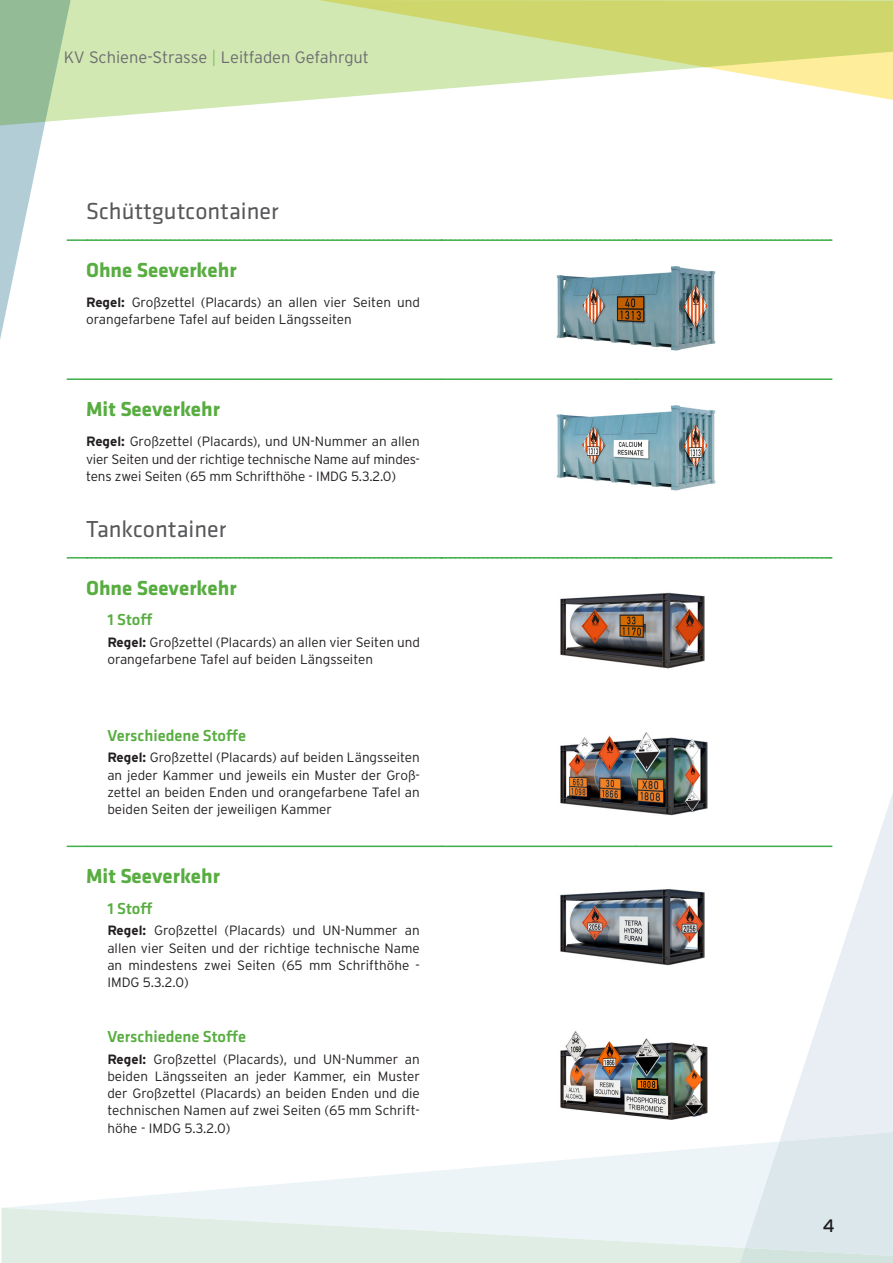
<style>
.page{position:relative;width:893px;height:1263px;background:#fff}
.page>*{position:absolute;margin:0;border:0;box-sizing:border-box;transform-origin:0 0}
.T2{font:24px "Klavika";color:#57585a}
.T3{font:700 21px "Klavika";color:#58ad41}
.t1{font:18px "Interstate";color:#231f20}
.T4{font:500 16.5px "Klavika";color:#58ad41}
.t2{font:300 16.5px "Interstate";color:#6c6d70}
.DE_BODY_OK{font:300 13.5px/17.2px "Interstate";color:#231f20;text-align:justify}
.s1{color:#8bc171}
.s2{font-weight:700}
</style>
<div class="page">
<svg style="left:0;top:125px;width:67px;height:215px"></svg>
<svg style="left:0;top:0;width:319px;height:125px;background:#cae2b4"></svg>
<svg style="left:319px;top:0;width:574px;height:100px"></svg>
<div style="left:1px;top:1208px;width:85px;height:55px;background:#dfede4"></div>
<svg style="left:86px;top:793px;width:807px;height:470px"></svg>
<img style="left:556px;top:266px;width:160px;height:85px">
<img style="left:556px;top:405px;width:160px;height:86px">
<img style="left:560px;top:592px;width:145px;height:77px">
<img style="left:549px;top:732px;width:175px;height:99px">
<img style="left:549px;top:872px;width:175px;height:108px">
<img style="left:549px;top:1028px;width:175px;height:107px">
<hr style="left:67px;top:239px;width:765px;height:2px;background:#40ae49">
<hr style="left:67px;top:378px;width:765px;height:2px;background:#40ae49">
<hr style="left:67px;top:557px;width:765px;height:2px;background:#40ae49">
<hr style="left:67px;top:845px;width:765px;height:2px;background:#40ae49">
<p class="t2" style="left:64px;top:48px;width:307px">KV Schiene-Strasse <span class="s1">|</span> Leitfaden Gefahrgut</p>
<p class="T2" style="left:86px;top:198px;width:194px">Schüttgutcontainer</p>
<p class="T3" style="left:86px;top:259px;width:152px">Ohne Seeverkehr</p>
<p class="DE_BODY_OK" style="left:86px;top:294px;width:335px"><span class="s2">Regel:</span> Großzettel (Placards) an allen vier Seiten und orangefarbene Tafel auf beiden Längsseiten</p>
<p class="T3" style="left:86px;top:398px;width:135px">Mit Seeverkehr</p>
<p class="DE_BODY_OK" style="left:86px;top:433px;width:335px"><span class="s2">Regel:</span> Großzettel (Placards), und UN-Nummer an allen vier Seiten und der richtige technische Name auf mindes&shy;tens zwei Seiten (65 mm Schrifthöhe - IMDG 5.3.2.0)</p>
<p class="T2" style="left:86px;top:515px;width:141px">Tankcontainer</p>
<p class="T3" style="left:86px;top:576px;width:152px">Ohne Seeverkehr</p>
<p class="T4" style="left:107px;top:611px;width:47px">1 Stoff</p>
<p class="DE_BODY_OK" style="left:107px;top:633px;width:314px"><span class="s2">Regel:</span> Großzettel (Placards) an allen vier Seiten und orangefarbene Tafel auf beiden Längsseiten</p>
<p class="T4" style="left:107px;top:726px;width:140px">Verschiedene Stoffe</p>
<p class="DE_BODY_OK" style="left:107px;top:749px;width:314px"><span class="s2">Regel:</span> Großzettel (Placards) auf beiden Längsseiten an jeder Kammer und jeweils ein Muster der Groß&shy;zettel an beiden Enden und orangefarbene Tafel an beiden Seiten der jeweiligen Kammer</p>
<p class="T3" style="left:86px;top:865px;width:135px">Mit Seeverkehr</p>
<p class="T4" style="left:107px;top:899px;width:47px">1 Stoff</p>
<p class="DE_BODY_OK" style="left:107px;top:922px;width:314px"><span class="s2">Regel:</span> Großzettel (Placards) und UN-Nummer an allen vier Seiten und der richtige technische Name an mindestens zwei Seiten (65 mm Schrifthöhe - IMDG 5.3.2.0)</p>
<p class="T4" style="left:107px;top:1028px;width:140px">Verschiedene Stoffe</p>
<p class="DE_BODY_OK" style="left:107px;top:1050px;width:314px"><span class="s2">Regel:</span> Großzettel (Placards), und UN-Nummer an beiden Längsseiten an jeder Kammer, ein Muster der Großzettel (Placards) an beiden Enden und die technischen Namen auf zwei Seiten (65 mm Schrift&shy;höhe - IMDG 5.3.2.0)</p>
<h3 class="t1" style="left:823px;top:1215px;width:14px">4</h3>
</div>
